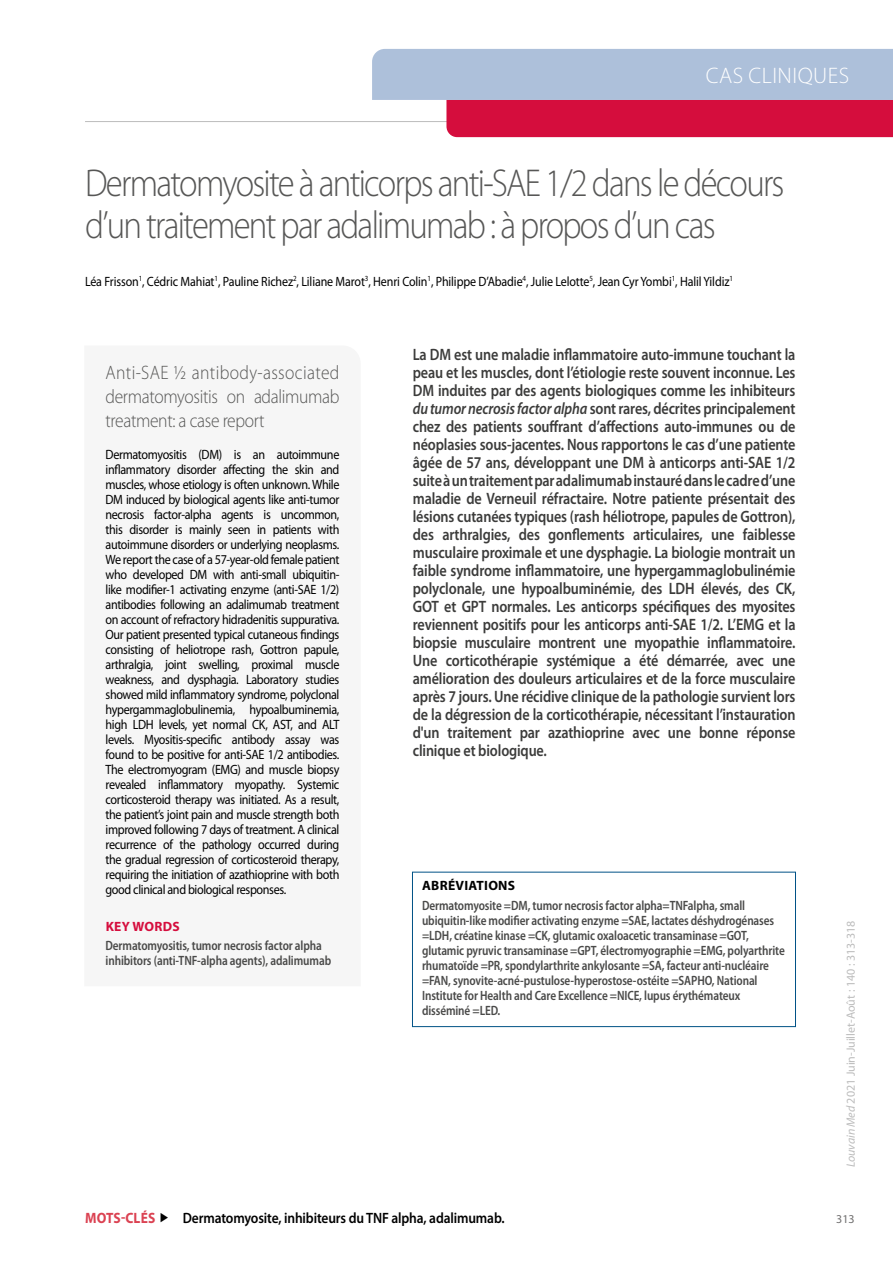
<style>
.page{position:relative;width:893px;height:1263px;background:#fff}
.page>*{position:absolute;margin:0;border:0;box-sizing:border-box;transform-origin:0 0}
.t1{font:300 39px/42px "Myriad Pro";letter-spacing:-.05em;color:#575756;scale:.89 1}
.t2{font:300 22.5px "Myriad Pro";letter-spacing:.02em;color:#fff}
.t3{font:300 19.5px/24px "Myriad Pro";letter-spacing:-.02em;color:#575756;text-align:justify;scale:.9 1}
.t4{font:600 16.5px/18px "Myriad Pro";letter-spacing:-.01em;color:#3c3c3b;text-align:justify;scale:.86 1}
.t5{font:600 15px "Myriad Pro";letter-spacing:-.01em;color:#000;scale:.9 1}
.t6{font:700 15px "Myriad Pro";letter-spacing:.01em;color:#db4252;scale:.9 1}
.t7{font:13.5px/15px "Myriad Pro";letter-spacing:-.01em;color:#000;text-align:justify;scale:.9 1}
.t8{font:600 semi-condensed 13.5px/15px "Myriad Pro";letter-spacing:-.01em;color:#4a4a49;scale:.9 1}
.t9{font:13.5px "Myriad Pro";letter-spacing:-.01em;color:#000;scale:.89 1}
.t10{font:700 13.5px "Myriad Pro";letter-spacing:.02em;color:#000}
.t11{font:700 13.5px "Myriad Pro";letter-spacing:.02em;color:#d50d3d}
.t12{font:12px "Myriad Pro";color:#bcbcbc}
.t13{font:12px "Myriad Pro";color:#706f6f}
.s1{font-style:italic}
</style>
<div class="page">
<hr style="left:85px;top:121px;width:723px;height:1px;background:#bcbcbc">
<svg style="left:372px;top:49px;width:521px;height:88px;background:#c083a3"></svg>
<div style="left:412px;top:872px;width:384px;height:155px;border:1px solid #005286"></div>
<h2 class="t2" style="left:706px;top:63px;width:145px">CAS CLINIQUES</h2>
<h1 class="t1" style="left:85px;top:163px;width:787px">Dermatomyosite à anticorps anti-SAE 1/2 dans le décours d’un traitement par adalimumab : à propos d’un cas</h1>
<p class="t9" style="left:85px;top:274px;width:729px">Léa Frisson<sup>1</sup>, Cédric Mahiat<sup>1</sup>, Pauline Richez<sup>2</sup>, Liliane Marot<sup>3</sup>, Henri Colin<sup>1</sup>, Philippe D’Abadie<sup>4</sup>, Julie Lelotte<sup>5</sup>, Jean Cyr Yombi<sup>1</sup>, Halil Yildiz<sup>1</sup></p>
<h3 class="t3" style="left:106px;top:361px;width:261px">Anti-SAE ½ antibody-associated dermatomyositis on adalimumab treatment: a case report</h3>
<p class="t7" style="left:106px;top:447px;width:261px">Dermatomyositis (DM) is an autoimmune inflammatory disorder affecting the skin and muscles, whose etiology is often unknown. While DM induced by biological agents like anti-tumor necrosis factor-alpha agents is uncommon, this disorder is mainly seen in patients with autoimmune disorders or underlying neoplasms.<br>We report the case of a 57-year-old female patient who developed DM with anti-small ubiquitin&shy;like modifier-1 activating enzyme (anti-SAE 1/2) antibodies following an adalimumab treatment on account of refractory hidradenitis suppurativa.<br>Our patient presented typical cutaneous findings consisting of heliotrope rash, Gottron papule, arthralgia, joint swelling, proximal muscle weakness, and dysphagia. Laboratory studies showed mild inflammatory syndrome, polyclonal hypergammaglobulinemia, hypoalbuminemia, high LDH levels, yet normal CK, AST, and ALT levels. Myositis-specific antibody assay was found to be positive for anti-SAE 1/2 antibodies.<br>The electromyogram (EMG) and muscle biopsy revealed inflammatory myopathy. Systemic corticosteroid therapy was initiated. As a result, the patient’s joint pain and muscle strength both improved following 7 days of treatment. A clinical recurrence of the pathology occurred during the gradual regression of corticosteroid therapy, requiring the initiation of azathioprine with both good clinical and biological responses.</p>
<p class="t11" style="left:106px;top:918px;width:76px">KEY WORDS</p>
<p class="t8" style="left:106px;top:937px;width:252px">Dermatomyositis, tumor necrosis factor alpha inhibitors (anti-TNF-alpha agents), adalimumab</p>
<p class="t4" style="left:413px;top:346px;width:447px">La DM est une maladie inflammatoire auto-immune touchant la peau et les muscles, dont l’étiologie reste souvent inconnue. Les DM induites par des agents biologiques comme les inhibiteurs <span class="s1">du tumor necrosis factor alpha</span> sont rares, décrites principalement chez des patients souffrant d’affections auto-immunes ou de néoplasies sous-jacentes. Nous rapportons le cas d’une patiente âgée de 57 ans, développant une DM à anticorps anti-SAE 1/2 suite à un traitement par adalimumab instauré dans le cadre d’une maladie de Verneuil réfractaire. Notre patiente présentait des lésions cutanées typiques (rash héliotrope, papules de Gottron), des arthralgies, des gonflements articulaires, une faiblesse musculaire proximale et une dysphagie. La biologie montrait un faible syndrome inflammatoire, une hypergammaglobulinémie polyclonale, une hypoalbuminémie, des LDH élevés, des CK, GOT et GPT normales. Les anticorps spécifiques des myosites reviennent positifs pour les anticorps anti-SAE 1/2. L’EMG et la biopsie musculaire montrent une myopathie inflammatoire.<br>Une corticothérapie systémique a été démarrée, avec une amélioration des douleurs articulaires et de la force musculaire après 7 jours. Une récidive clinique de la pathologie survient lors de la dégression de la corticothérapie, nécessitant l’instauration d'un traitement par azathioprine avec une bonne réponse clinique et biologique.</p>
<p class="t10" style="left:422px;top:878px;width:94px">ABRÉVIATIONS</p>
<p class="t8" style="left:422px;top:897px;width:405px">Dermatomyosite =DM, tumor necrosis factor alpha=TNFalpha, small ubiquitin-like modifier activating enzyme =SAE, lactates déshydrogénases =LDH, créatine kinase =CK, glutamic oxaloacetic transaminase =GOT, glutamic pyruvic transaminase =GPT, électromyographie =EMG, polyarthrite rhumatoïde =PR, spondylarthrite ankylosante =SA, facteur anti-nucléaire =FAN, synovite-acné-pustulose-hyperostose-ostéite =SAPHO, National Institute for Health and Care Excellence =NICE, lupus érythémateux disséminé =LED.</p>
<p class="t6" style="left:85px;top:1209px;width:79px">MOTS-CLÉS</p>
<p class="t5" style="left:183px;top:1209px;width:359px">Dermatomyosite, inhibiteurs du TNF alpha, adalimumab.</p>
<p class="t12" style="left:844px;top:1167px;width:248px;rotate:-90deg"><span class="s1">Louvain Med</span> 2021 Juin-Juillet-Août : 140 : 313-318</p>
<p class="t13" style="left:836px;top:1212px;width:20px">313</p>
</div>
